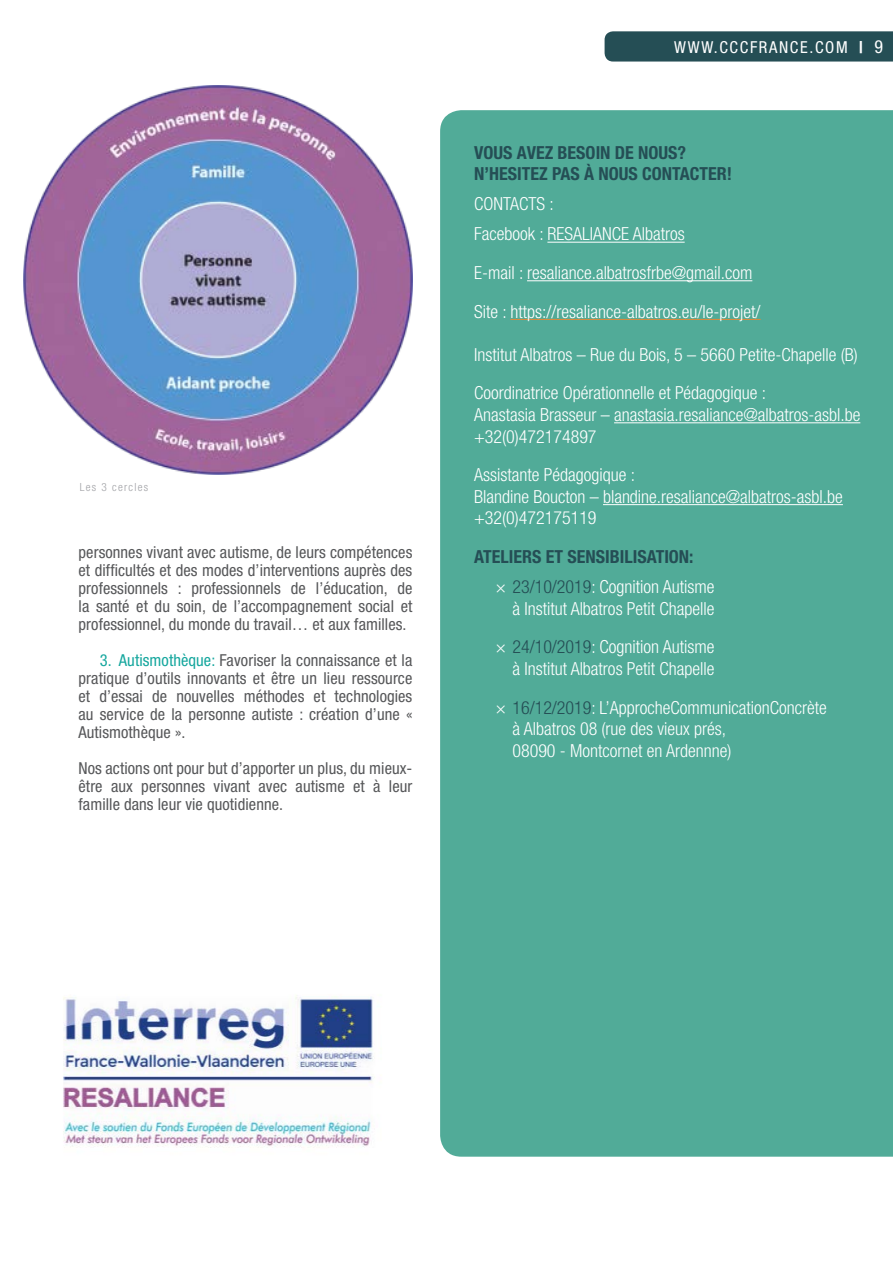
<style>
.page{position:relative;width:893px;height:1263px;background:#fff}
.page>*{position:absolute;margin:0;border:0;box-sizing:border-box;transform-origin:0 0}
.Kader_-_titel{font:300 condensed 18px/21.6px "Helvetica Neue LT Std";color:#fff;text-align:right}
.Kader_-_titel-2{font:700 condensed 18px/21.6px "Helvetica Neue LT Std";color:#254e55}
.kader_tekst_cap{font:300 condensed 18px "Helvetica Neue LT Std";color:#fff}
.Body_met_raster{font:condensed 16.5px/18px "Helvetica Neue LT Std";letter-spacing:.005em;color:#57585a;text-align:justify}
.t1{font:condensed 16.5px "Helvetica Neue LT Std";letter-spacing:.1em;color:#fff}
.onderschrift_bij_fot{font:300 condensed 11.25px "Helvetica Neue LT Std";letter-spacing:.115em;color:#a0a1a5}
.s1{color:#16a79e}
.s2{font-weight:700}
.s3{font-size:18px}
.s4{color:#254e55}
</style>
<div class="page">
<div style="left:605px;top:31px;width:288px;height:31px;background:#254e55"></div>
<img style="left:23px;top:85px;width:390px;height:389px">
<img style="left:63px;top:995px;width:310px;height:153px">
<div style="left:440px;top:110px;width:453px;height:1047px;background:#51ab98"></div>
<hr style="left:547px;top:242px;width:138px;height:1px;background:#fff">
<hr style="left:527px;top:280px;width:225px;height:1px;background:#fff">
<hr style="left:510px;top:319px;width:251px;height:1px;background:#e38736">
<hr style="left:614px;top:422px;width:246px;height:1px;background:#fff">
<hr style="left:603px;top:504px;width:240px;height:1px;background:#fff">
<p class="onderschrift_bij_fot" style="left:80px;top:480px;width:70px">Les 3 cercles</p>
<p class="Body_met_raster" style="left:79px;top:543px;width:335px">personnes vivant avec autisme, de leurs compétences et difficultés et des modes d’interventions auprès des professionnels : professionnels de l’éducation, de la santé et du soin, de l’accompagnement social et professionnel, du monde du travail… et aux familles.</p>
<p class="Body_met_raster" style="left:79px;top:651px;width:335px;text-indent:21px"><span class="s1">3. Autismothèque:</span> Favoriser la connaissance et la pratique d’outils innovants et être un lieu ressource et d’essai de nouvelles méthodes et technologies au service de la personne autiste : création d’une « Autismothèque ».</p>
<p class="Body_met_raster" style="left:79px;top:759px;width:335px">Nos actions ont pour but d’apporter un plus, du mieux&shy;être aux personnes vivant avec autisme et à leur famille dans leur vie quotidienne.</p>
<p class="t1" style="left:674px;top:37px;width:210px">WWW.CCCFRANCE.COM <span class="s2">|</span> <span class="s3">9</span></p>
<p class="Kader_-_titel-2" style="left:474px;top:141px;width:259px">VOUS AVEZ BESOIN DE NOUS?<br>N’HESITEZ PAS À NOUS CONTACTER!</p>
<p class="Kader_-_titel" style="left:474px;top:193px;width:81px">CONTACTS :</p>
<p class="Kader_-_titel" style="left:474px;top:223px;width:212px">Facebook : RESALIANCE Albatros</p>
<p class="Kader_-_titel" style="left:474px;top:262px;width:280px">E-mail : resaliance.albatrosfrbe@gmail.com</p>
<p class="kader_tekst_cap" style="left:474px;top:301px;width:288px">Site : https://resaliance-albatros.eu/le-projet/</p>
<p class="Kader_-_titel" style="left:474px;top:343px;width:385px">Institut Albatros – Rue du Bois, 5 – 5660 Petite-Chapelle (B)</p>
<p class="Kader_-_titel" style="left:474px;top:382px;width:294px">Coordinatrice Opérationnelle et Pédagogique :</p>
<p class="Kader_-_titel" style="left:474px;top:404px;width:388px">Anastasia Brasseur – anastasia.resaliance@albatros-asbl.be</p>
<p class="Kader_-_titel" style="left:474px;top:425px;width:124px">+32(0)472174897</p>
<p class="Kader_-_titel" style="left:474px;top:464px;width:162px">Assistante Pédagogique :</p>
<p class="Kader_-_titel" style="left:474px;top:485px;width:370px">Blandine Boucton – blandine.resaliance@albatros-asbl.be</p>
<p class="Kader_-_titel" style="left:474px;top:507px;width:124px">+32(0)472175119</p>
<p class="Kader_-_titel-2" style="left:474px;top:546px;width:221px">ATELIERS ET SENSIBILISATION:</p>
<p class="Kader_-_titel" style="left:495px;top:576px;width:221px">× <span class="s4">23/10/2019</span>: Cognition Autisme à Institut Albatros Petit Chapelle</p>
<p class="Kader_-_titel" style="left:495px;top:636px;width:221px">× <span class="s4">24/10/2019</span>: Cognition Autisme à Institut Albatros Petit Chapelle</p>
<p class="Kader_-_titel" style="left:512px;top:696px;width:316px;text-align:left;text-indent:-17px">× <span class="s4">16/12/2019</span>: L’ApprocheCommunicationConcrète à Albatros 08 (rue des vieux prés,<br>08090 - Montcornet en Ardennne)</p>
</div>
